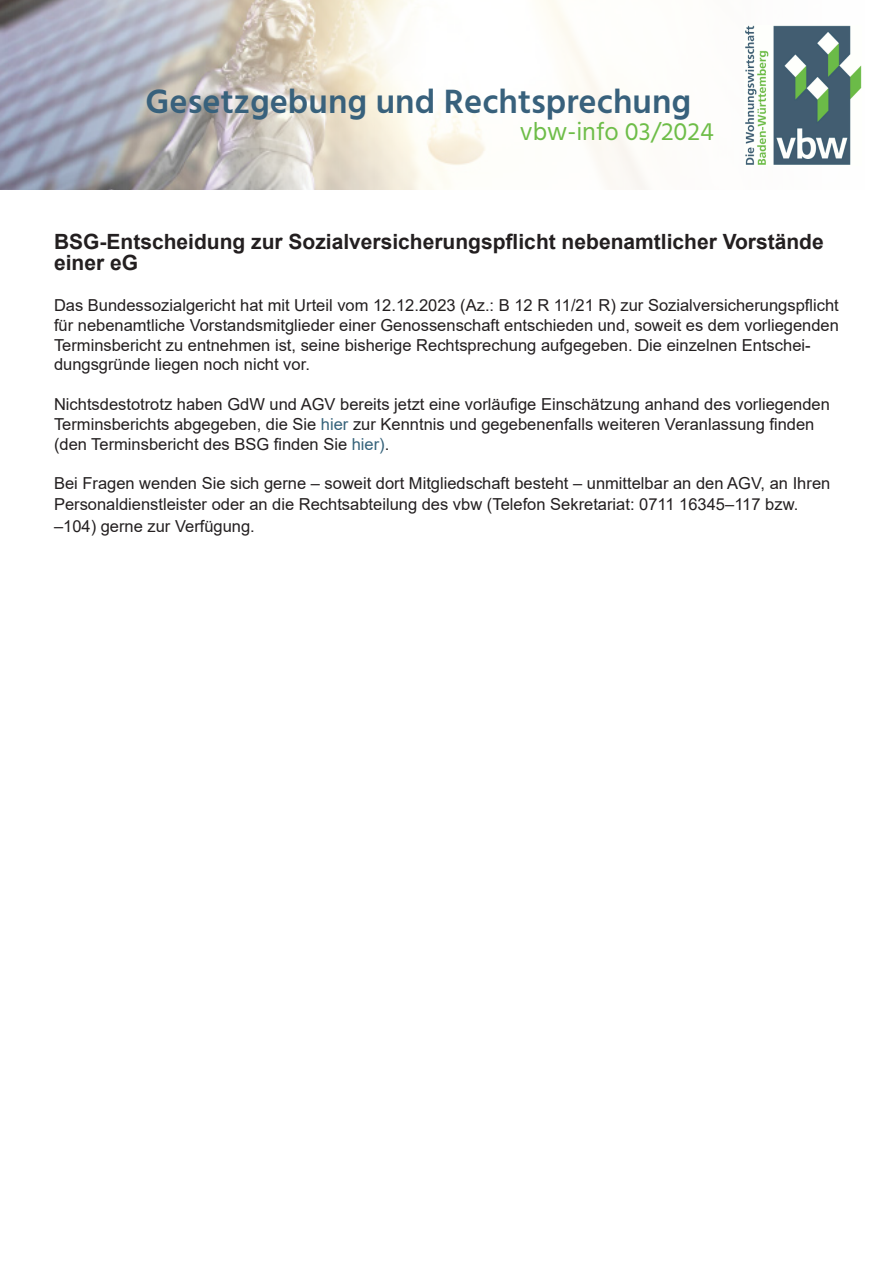
<style>
.page{position:relative;width:893px;height:1263px;background:#fff}
.page>*{position:absolute;margin:0;border:0;box-sizing:border-box;transform-origin:0 0}
.t1{font:600 34.5px "Hind";color:#38617c}
.t2{font:25.5px "Hind";color:#6ebd48}
.t3{font:700 21px/21px "Arial";color:#231f20}
.t4{font:16.5px/19.8px "Arial";color:#231f20}
.s1{color:#35627a}
</style>
<div class="page">
<img style="left:0;top:0;width:862px;height:189px">
<img style="left:744px;top:25px;width:117px;height:141px">
<p class="t1" style="left:146px;top:77px;width:547px">Gesetzgebung und Rechtsprechung</p>
<p class="t2" style="left:520px;top:115px;width:196px">vbw-info 03/2024</p>
<p class="t3" style="left:54px;top:232px;width:771px">BSG-Entscheidung zur Sozialversicherungspflicht nebenamtlicher Vorstände einer eG</p>
<p class="t4" style="left:54px;top:295px;width:786px">Das Bundessozialgericht hat mit Urteil vom 12.12.2023 (Az.: B 12 R 11/21 R) zur Sozialversicherungspflicht für nebenamtliche Vorstandsmitglieder einer Genossenschaft entschieden und, soweit es dem vorliegenden Terminsbericht zu entnehmen ist, seine bisherige Rechtsprechung aufgegeben. Die einzelnen Entschei&shy;dungsgründe liegen noch nicht vor.</p>
<p class="t4" style="left:54px;top:394px;width:777px">Nichtsdestotrotz haben GdW und AGV bereits jetzt eine vorläufige Einschätzung anhand des vorliegenden<br>Terminsberichts abgegeben, die Sie <span class="s1">hier</span> zur Kenntnis und gegebenenfalls weiteren Veranlassung finden (den Terminsbericht des BSG finden Sie <span class="s1">hier)</span>.</p>
<p class="t4" style="left:54px;top:473px;width:778px;line-height:21.3px">Bei Fragen wenden Sie sich gerne – soweit dort Mitgliedschaft besteht – unmittelbar an den AGV, an Ihren<br>Personaldienstleister oder an die Rechtsabteilung des vbw (Telefon Sekretariat: 0711 16345–117 bzw. –104) gerne zur Verfügung.</p>
</div>
